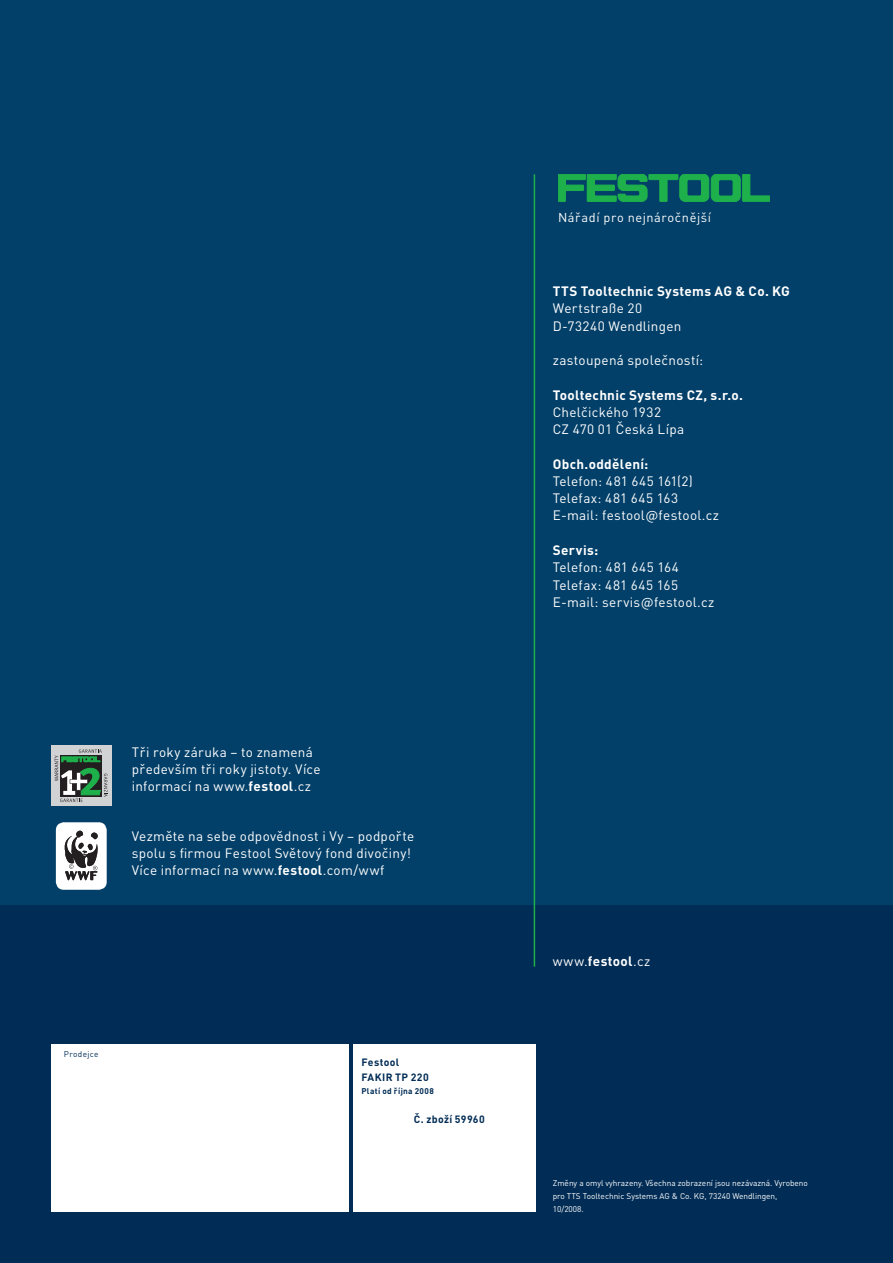
<style>
.page{position:relative;width:893px;height:1263px;background:#fff}
.page>*{position:absolute;margin:0;border:0;box-sizing:border-box;transform-origin:0 0}
.t1{font:13.5px/17.2px "DIN Pro";letter-spacing:.02em;color:#fff}
.t2{font:700 13.5px "DIN Pro";letter-spacing:.025em;color:#fff}
.t3{font:12.75px "DIN Pro";letter-spacing:.045em;color:#fff}
.t4{font:700 10.5px/15px "DIN Pro";letter-spacing:.035em;color:#002c55}
.t5{font:8.25px/12.8px "DIN Pro";color:#fff}
.t6{font:700 8.25px "DIN Pro";letter-spacing:.04em;color:#002c55}
.t7{font:8.25px "DIN Pro";letter-spacing:.035em;color:#002c55}
.s1{font-weight:700}
</style>
<div class="page">
<div style="left:0;top:0;width:893px;height:906px;background:#034069"></div>
<div style="left:0;top:906px;width:893px;height:357px;background:#002c55"></div>
<hr style="left:534px;top:174px;width:1px;height:793px;background:#1eb14b">
<div style="left:51px;top:746px;width:60px;height:60px;background:#d1d2d4"></div>
<svg style="left:55px;top:749px;width:52px;height:53px"></svg>
<div style="left:56px;top:822px;width:51px;height:68px;background:#fff;border-radius:8px"></div>
<svg style="left:64px;top:830px;width:34px;height:50px"></svg>
<div style="left:354px;top:1044px;width:182px;height:168px;background:#fff"></div>
<div style="left:51px;top:1044px;width:298px;height:168px;background:#fff"></div>
<svg style="left:558px;top:174px;width:212px;height:27px"></svg>
<p class="t1" style="left:132px;top:742px;width:190px">Tři roky záruka – to znamená především tři roky jistoty. Více informací na www.<span class="s1">festool</span>.cz</p>
<p class="t1" style="left:132px;top:827px;width:284px">Vezměte na sebe odpovědnost i Vy – podpořte spolu s firmou Festool Světový fond divočiny!<br>Více informací na www.<span class="s1">festool</span>.com/wwf</p>
<p class="t7" style="left:64px;top:1048px;width:36px">Prodejce</p>
<p class="t4" style="left:361px;top:1054px;width:69px">Festool<br>FAKIR TP 220</p>
<p class="t6" style="left:361px;top:1085px;width:74px">Platí od října 2008</p>
<p class="t4" style="left:414px;top:1111px;width:72px">Č. zboží 59960</p>
<p class="t3" style="left:558px;top:208px;width:154px">Nářadí pro nejnáročnější</p>
<p class="t2" style="left:553px;top:282px;width:239px">TTS Tooltechnic Systems AG &amp; Co. KG</p>
<p class="t1" style="left:553px;top:299px;width:130px">Wertstraße 20<br>D-73240 Wendlingen</p>
<p class="t1" style="left:553px;top:351px;width:152px">zastoupená společností:</p>
<p class="t2" style="left:553px;top:386px;width:192px">Tooltechnic Systems CZ, s.r.o.</p>
<p class="t1" style="left:553px;top:403px;width:133px">Chelčického 1932<br>CZ 470 01 Česká Lípa</p>
<p class="t2" style="left:553px;top:455px;width:97px">Obch.oddělení:</p>
<p class="t1" style="left:553px;top:472px;width:168px">Telefon: 481 645 161(2)<br>Telefax: 481 645 163<br>E-mail: festool@festool.cz</p>
<p class="t2" style="left:553px;top:541px;width:47px">Servis:</p>
<p class="t1" style="left:553px;top:558px;width:163px">Telefon: 481 645 164<br>Telefax: 481 645 165<br>E-mail: servis@festool.cz</p>
<p class="t1" style="left:553px;top:952px;width:99px">www.<span class="s1">festool</span>.cz</p>
<p class="t5" style="left:553px;top:1177px;width:257px">Změny a omyl vyhrazeny. Všechna zobrazení jsou nezávazná. Vyrobeno pro TTS Tooltechnic Systems AG &amp; Co. KG, 73240 Wendlingen,<br>10/2008.</p>
</div>
